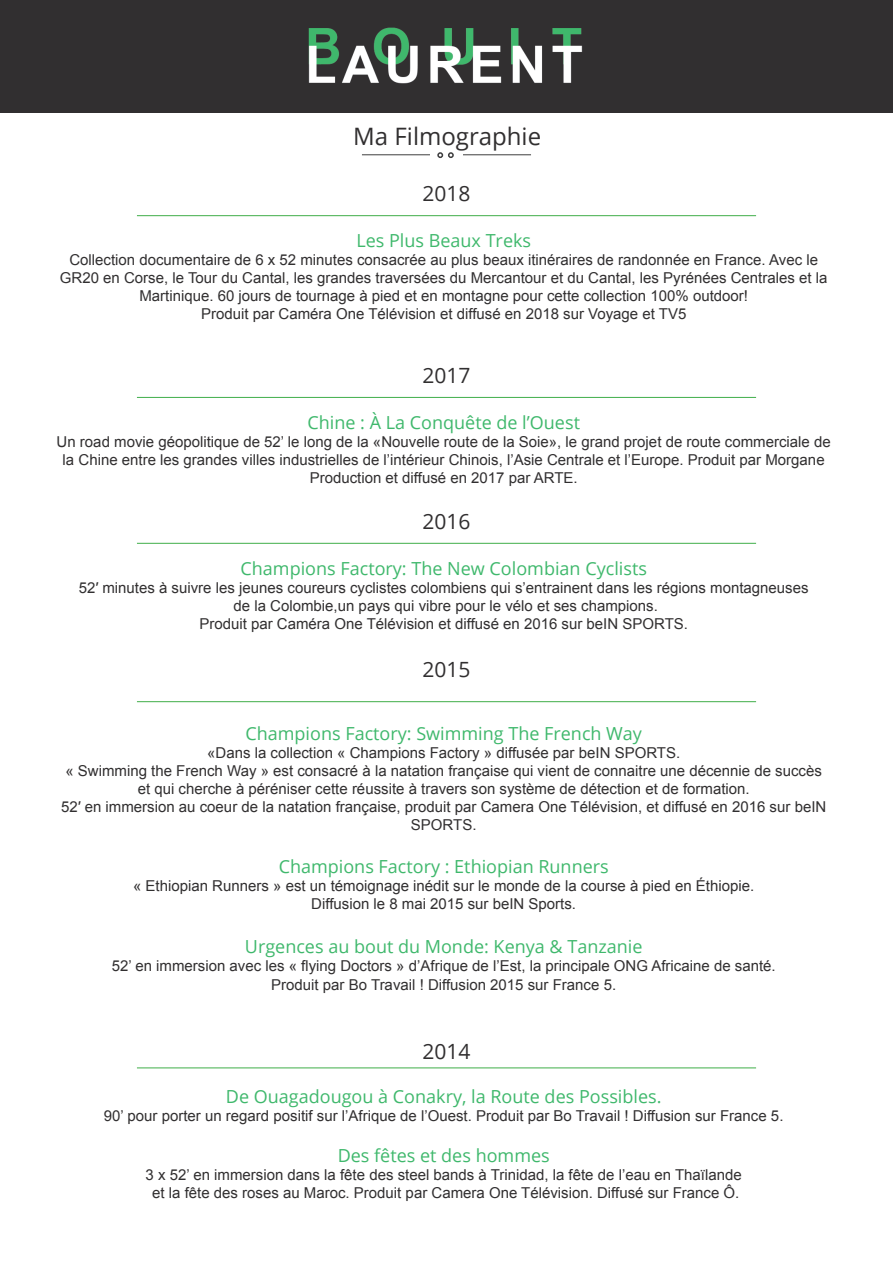
<style>
.page{position:relative;width:893px;height:1263px;background:#fff}
.page>*{position:absolute;margin:0;border:0;box-sizing:border-box;transform-origin:0 0}
.t1{font:24px "Open Sans";color:#312f30}
.t2{font:21px "Open Sans";color:#312f30}
.t3{font:18px "Open Sans";color:#3fb86c}
.t4{font:15px/18px "Arial";color:#312f30;text-align:center}
</style>
<div class="page">
<hr style="left:137px;top:543px;width:619px;height:1px;background:#40ae49">
<hr style="left:137px;top:397px;width:619px;height:1px;background:#40ae49">
<hr style="left:137px;top:215px;width:619px;height:1px;background:#40ae49">
<div style="left:0;top:0;width:893px;height:113px;background:#312f30"></div>
<img style="left:308px;top:27px;width:275px;height:57px">
<hr style="left:362px;top:154px;width:68px;height:1px;background:#3e3e3f">
<hr style="left:463px;top:154px;width:68px;height:1px;background:#3e3e3f">
<svg style="left:437px;top:152px;width:17px;height:6px"></svg>
<hr style="left:137px;top:701px;width:619px;height:1px;background:#40ae49">
<hr style="left:137px;top:1067px;width:619px;height:1px;background:#40ae49">
<h1 class="t1" style="left:353px;top:120px;width:189px">Ma Filmographie</h1>
<h2 class="t2" style="left:422px;top:179px;width:50px">2018</h2>
<p class="t3" style="left:356px;top:228px;width:176px">Les Plus Beaux Treks</p>
<p class="t4" style="left:60px;top:251px;width:769px">Collection documentaire de 6 x 52 minutes consacrée au plus beaux itinéraires de randonnée en France. Avec le GR20 en Corse, le Tour du Cantal, les grandes traversées du Mercantour et du Cantal, les Pyrénées Centrales et la Martinique. 60 jours de tournage à pied et en montagne pour cette collection 100% outdoor!<br>Produit par Caméra One Télévision et diffusé en 2018 sur Voyage et TV5</p>
<h2 class="t2" style="left:422px;top:361px;width:50px">2017</h2>
<p class="t3" style="left:307px;top:410px;width:274px">Chine : À La Conquête de l’Ouest</p>
<p class="t4" style="left:57px;top:433px;width:776px">Un road movie géopolitique de 52’ le long de la «Nouvelle route de la Soie», le grand projet de route commerciale de la Chine entre les grandes villes industrielles de l’intérieur Chinois, l’Asie Centrale et l’Europe. Produit par Morgane<br>Production et diffusé en 2017 par ARTE.</p>
<h2 class="t2" style="left:422px;top:507px;width:50px">2016</h2>
<p class="t3" style="left:241px;top:556px;width:408px">Champions Factory: The New Colombian Cyclists</p>
<p class="t4" style="left:79px;top:578px;width:731px">52′ minutes à suivre les jeunes coureurs cyclistes colombiens qui s’entrainent dans les régions montagneuses de la Colombie,un pays qui vibre pour le vélo et ses champions.<br>Produit par Caméra One Télévision et diffusé en 2016 sur beIN SPORTS.</p>
<h2 class="t2" style="left:422px;top:655px;width:50px">2015</h2>
<p class="t3" style="left:245px;top:721px;width:398px">Champions Factory: Swimming The French Way</p>
<p class="t4" style="left:61px;top:744px;width:767px">«Dans la collection « Champions Factory » diffusée par beIN SPORTS.<br>« Swimming the French Way » est consacré à la natation française qui vient de connaitre une décennie de succès et qui cherche à péréniser cette réussite à travers son système de détection et de formation.<br>52′ en immersion au coeur de la natation française, produit par Camera One Télévision, et diffusé en 2016 sur beIN SPORTS.</p>
<p class="t3" style="left:279px;top:854px;width:332px">Champions Factory : Ethiopian Runners</p>
<p class="t4" style="left:133px;top:877px;width:623px">« Ethiopian Runners » est un témoignage inédit sur le monde de la course à pied en Éthiopie.<br>Diffusion le 8 mai 2015 sur beIN Sports.</p>
<p class="t3" style="left:245px;top:934px;width:399px">Urgences au bout du Monde: Kenya &amp; Tanzanie</p>
<p class="t4" style="left:112px;top:955px;width:665px;line-height:19.8px">52’ en immersion avec les « flying Doctors » d’Afrique de l’Est, la principale ONG Africaine de santé.<br>Produit par Bo Travail ! Diffusion 2015 sur France 5.</p>
<h2 class="t2" style="left:422px;top:1036px;width:50px">2014</h2>
<p class="t3" style="left:226px;top:1084px;width:437px">De Ouagadougou à Conakry, la Route des Possibles.</p>
<p class="t4" style="left:104px;top:1107px;width:681px">90’ pour porter un regard positif sur l’Afrique de l’Ouest. Produit par Bo Travail ! Diffusion sur France 5.</p>
<p class="t3" style="left:338px;top:1143px;width:214px">Des fêtes et des hommes</p>
<p class="t4" style="left:146px;top:1166px;width:598px">3 x 52’ en immersion dans la fête des steel bands à Trinidad, la fête de l’eau en Thaïlande et la fête des roses au Maroc. Produit par Camera One Télévision. Diffusé sur France Ô.</p>
</div>
